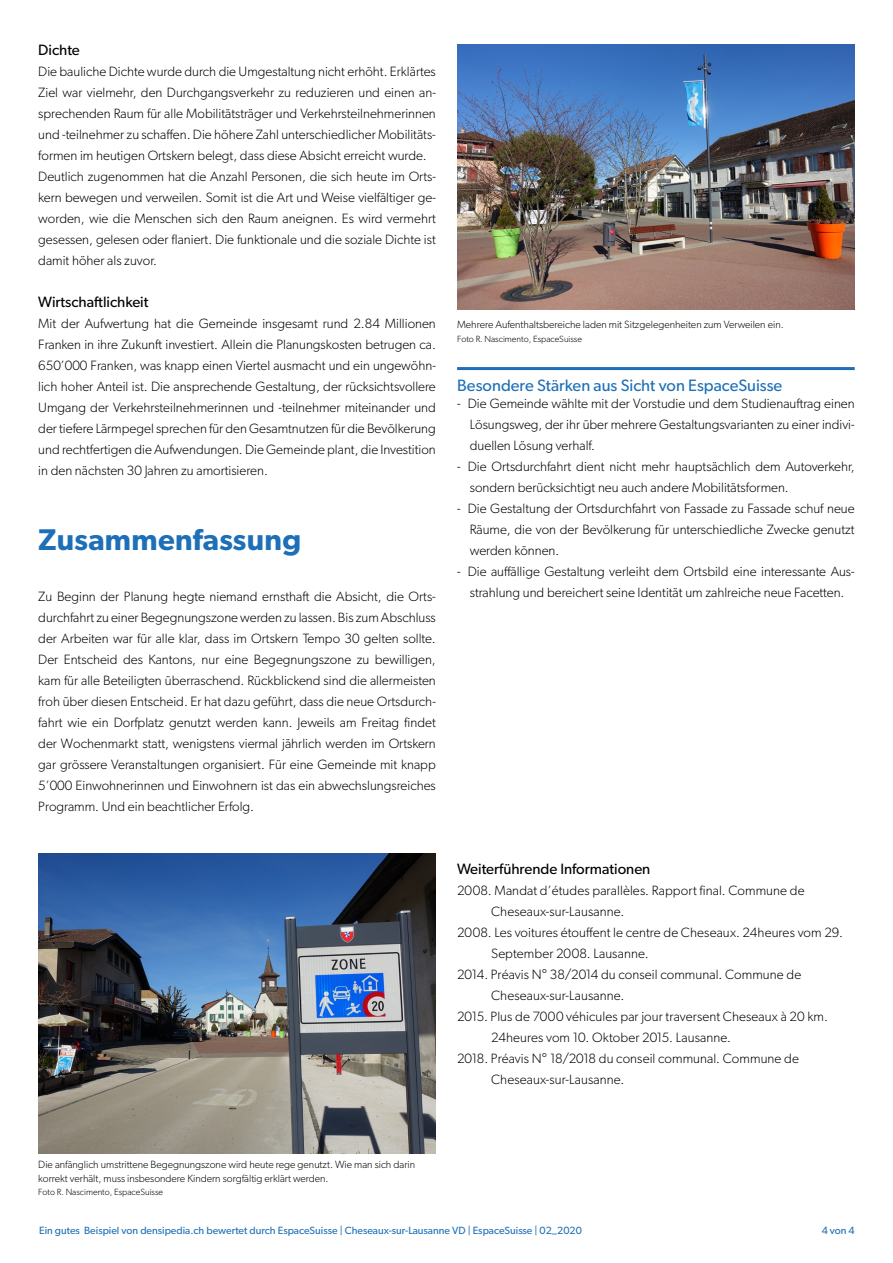
<style>
.page{position:relative;width:893px;height:1263px;background:#fff}
.page>*{position:absolute;margin:0;border:0;box-sizing:border-box;transform-origin:0 0}
.t1{font:600 30px "Gibson";letter-spacing:.01em;color:#1d6fb8}
.t2{font:16.5px "Gibson";color:#1d6fb8}
.t3{font:15px "Gibson";color:#000}
.t4{font:300 13.5px/21px "Gibson";color:#000;text-align:justify}
.t5{font:300 10.5px "Gibson";color:#000}
.t6{font:10.5px "Gibson";color:#1d6fb8}
.t7{font:300 9px "Gibson";color:#000}
</style>
<div class="page">
<hr style="left:457px;top:367px;width:398px;height:3px;background:#1d6fb8">
<img style="left:38px;top:854px;width:398px;height:299px">
<img style="left:457px;top:45px;width:398px;height:265px">
<p class="t3" style="left:38px;top:41px;width:43px">Dichte</p>
<p class="t4" style="left:38px;top:61px;width:399px;text-align:left">Die bauliche Dichte wurde durch die Umgestaltung nicht erhöht. Erklärtes Ziel war vielmehr, den Durchgangsverkehr zu reduzieren und einen an&shy;sprechenden Raum für alle Mobilitätsträger und Verkehrsteilnehmerinnen und ‑teilnehmer zu schaffen. Die höhere Zahl unterschiedlicher Mobilitäts&shy;formen im heutigen Ortskern belegt, dass diese Absicht erreicht wurde.<br>Deutlich zugenommen hat die Anzahl Personen, die sich heute im Orts&shy;kern bewegen und verweilen. Somit ist die Art und Weise vielfältiger ge&shy;worden, wie die Menschen sich den Raum aneignen. Es wird vermehrt gesessen, gelesen oder flaniert. Die funktionale und die soziale Dichte ist damit höher als zuvor.</p>
<p class="t3" style="left:38px;top:293px;width:112px">Wirtschaftlichkeit</p>
<p class="t4" style="left:38px;top:313px;width:399px">Mit der Aufwertung hat die Gemeinde insgesamt rund 2.84 Millionen Franken in ihre Zukunft investiert. Allein die Planungskosten betrugen ca.<br>650’000 Franken, was knapp einen Viertel ausmacht und ein ungewöhn&shy;lich hoher Anteil ist. Die ansprechende Gestaltung, der rücksichtsvollere Umgang der Verkehrsteilnehmerinnen und ‑teilnehmer miteinander und der tiefere Lärmpegel sprechen für den Gesamtnutzen für die Bevölkerung und rechtfertigen die Aufwendungen. Die Gemeinde plant, die Investition in den nächsten 30 Jahren zu amortisieren.</p>
<p class="t5" style="left:457px;top:318px;width:328px">Mehrere Aufenthaltsbereiche laden mit Sitzgelegenheiten zum Verweilen ein.</p>
<p class="t7" style="left:457px;top:333px;width:126px">Foto R. Nascimento, EspaceSuisse</p>
<p class="t2" style="left:457px;top:376px;width:327px">Besondere Stärken aus Sicht von EspaceSuisse</p>
<p class="t4" style="left:457px;top:392px;width:399px">- Die Gemeinde wählte mit der Vorstudie und dem Studienauftrag einen</p>
<p class="t4" style="left:470px;top:413px;width:386px">Lösungsweg, der ihr über mehrere Gestaltungsvarianten zu einer indivi-</p>
<p class="t4" style="left:470px;top:434px;width:127px">duellen Lösung verhalf.</p>
<p class="t4" style="left:457px;top:455px;width:399px">- Die Ortsdurchfahrt dient nicht mehr hauptsächlich dem Autoverkehr,</p>
<p class="t4" style="left:470px;top:477px;width:320px">sondern berücksichtigt neu auch andere Mobilitätsformen.</p>
<p class="t4" style="left:457px;top:498px;width:399px">- Die Gestaltung der Ortsdurchfahrt von Fassade zu Fassade schuf neue</p>
<p class="t4" style="left:470px;top:519px;width:386px">Räume, die von der Bevölkerung für unterschiedliche Zwecke genutzt</p>
<h1 class="t1" style="left:38px;top:522px;width:264px">Zusammenfassung</h1>
<p class="t4" style="left:38px;top:586px;width:399px">Zu Beginn der Planung hegte niemand ernsthaft die Absicht, die Orts&shy;durchfahrt zu einer Begegnungszone werden zu lassen. Bis zum Abschluss der Arbeiten war für alle klar, dass im Ortskern Tempo 30 gelten sollte.<br>Der Entscheid des Kantons, nur eine Begegnungszone zu bewilligen, kam für alle Beteiligten überraschend. Rückblickend sind die allermeisten froh über diesen Entscheid. Er hat dazu geführt, dass die neue Ortsdurch&shy;fahrt wie ein Dorfplatz genutzt werden kann. Jeweils am Freitag findet der Wochenmarkt statt, wenigstens viermal jährlich werden im Ortskern gar grössere Veranstaltungen organisiert. Für eine Gemeinde mit knapp 5’000 Einwohnerinnen und Einwohnern ist das ein abwechslungsreiches Programm. Und ein beachtlicher Erfolg.</p>
<p class="t4" style="left:470px;top:582px;width:376px">strahlung und bereichert seine Identität um zahlreiche neue Facetten.</p>
<p class="t4" style="left:470px;top:540px;width:91px">werden können.</p>
<p class="t4" style="left:457px;top:561px;width:399px">- Die auffällige Gestaltung verleiht dem Ortsbild eine interessante Aus-</p>
<p class="t5" style="left:38px;top:1158px;width:378px">Die anfänglich umstrittene Begegnungszone wird heute rege genutzt. Wie man sich darin</p>
<p class="t5" style="left:38px;top:1172px;width:292px">korrekt verhält, muss insbesondere Kindern sorgfältig erklärt werden.</p>
<p class="t7" style="left:38px;top:1187px;width:126px">Foto R. Nascimento, EspaceSuisse</p>
<p class="t3" style="left:457px;top:860px;width:195px">Weiterführende Informationen</p>
<p class="t4" style="left:457px;top:880px;width:349px">2008. Mandat d’études parallèles. Rapport final. Commune de</p>
<p class="t4" style="left:491px;top:901px;width:135px">Cheseaux-sur-Lausanne.</p>
<p class="t4" style="left:457px;top:922px;width:387px">2008. Les voitures étouffent le centre de Cheseaux. 24heures vom 29.</p>
<p class="t4" style="left:491px;top:943px;width:159px">September 2008. Lausanne.</p>
<p class="t4" style="left:457px;top:964px;width:346px">2014. Préavis N° 38/2014 du conseil communal. Commune de</p>
<p class="t4" style="left:491px;top:985px;width:135px">Cheseaux-sur-Lausanne.</p>
<p class="t4" style="left:457px;top:1006px;width:372px">2015. Plus de 7000 véhicules par jour traversent Cheseaux à 20 km.</p>
<p class="t4" style="left:491px;top:1027px;width:241px">24heures vom 10. Oktober 2015. Lausanne.</p>
<p class="t4" style="left:457px;top:1048px;width:343px">2018. Préavis N° 18/2018 du conseil communal. Commune de</p>
<p class="t4" style="left:491px;top:1069px;width:135px">Cheseaux-sur-Lausanne.</p>
<p class="t6" style="left:39px;top:1223px;width:544px">Ein gutes Beispiel von densipedia.ch bewertet durch EspaceSuisse | Cheseaux-sur-Lausanne VD | EspaceSuisse | 02_2020</p>
<p class="t6" style="left:822px;top:1223px;width:35px">4 von 4</p>
</div>
